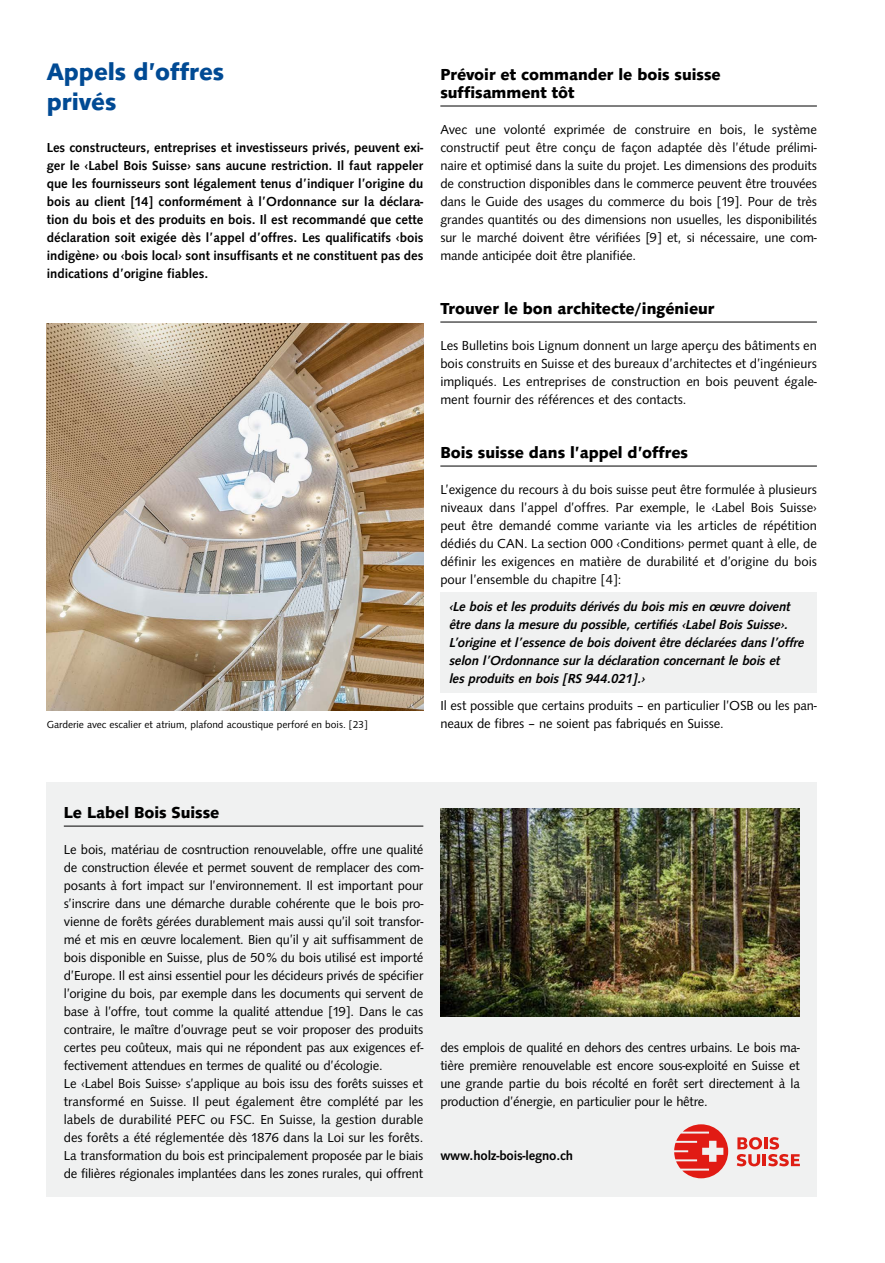
<style>
.page{position:relative;width:885px;height:1263px;background:#fff}
.page>*{position:absolute;margin:0;border:0;box-sizing:border-box;transform-origin:0 0}
.t1{font:700 24.75px/30px "Syntax";color:#004a94}
.t2{font:700 16.5px/18px "Syntax";color:#000}
.t3{font:13.5px/18px "Syntax";letter-spacing:-.01em;color:#000;text-align:justify}
.t4{font:500 13.5px/18px "Syntax";color:#000;text-align:justify}
.t5{font:13.5px/18px "Syntax Med Ita";letter-spacing:-.01em;color:#000}
.t6{font:10.5px "Syntax";color:#000}
</style>
<div class="page">
<div style="left:47px;top:782px;width:769px;height:414px;background:#f0f1f1"></div>
<hr style="left:64px;top:826px;width:359px;height:1px;background:#000">
<svg style="left:674px;top:1124px;width:54px;height:54px"></svg>
<svg style="left:736px;top:1137px;width:63px;height:29px"></svg>
<hr style="left:440px;top:106px;width:376px;height:1px;background:#000">
<hr style="left:440px;top:322px;width:376px;height:1px;background:#000">
<hr style="left:440px;top:466px;width:376px;height:1px;background:#000">
<div style="left:440px;top:592px;width:376px;height:100px;background:#f0f1f1"></div>
<img style="left:47px;top:323px;width:376px;height:387px">
<img style="left:440px;top:809px;width:359px;height:207px">
<h1 class="t1" style="left:47px;top:57px;width:179px">Appels d’offres privés</h1>
<p class="t4" style="left:47px;top:139px;width:378px">Les constructeurs, entreprises et investisseurs privés, peuvent exi&shy;ger le ‹Label Bois Suisse› sans aucune restriction. Il faut rappeler que les fournisseurs sont légalement tenus d’indiquer l’origine du bois au client [14] conformément à l’Ordonnance sur la déclara&shy;tion du bois et des produits en bois. Il est recommandé que cette déclaration soit exigée dès l’appel d’offres. Les qualificatifs ‹bois indigène› ou ‹bois local› sont insuffisants et ne constituent pas des indications d’origine fiables.</p>
<p class="t6" style="left:47px;top:719px;width:322px">Garderie avec escalier et atrium, plafond acoustique perforé en bois. [23]</p>
<p class="t2" style="left:440px;top:66px;width:282px">Prévoir et commander le bois suisse suffisamment tôt</p>
<p class="t3" style="left:440px;top:121px;width:378px">Avec une volonté exprimée de construire en bois, le système constructif peut être conçu de façon adaptée dès l’étude prélimi&shy;naire et optimisé dans la suite du projet. Les dimensions des produits de construction disponibles dans le commerce peuvent être trouvées dans le Guide des usages du commerce du bois [19]. Pour de très grandes quantités ou des dimensions non usuelles, les disponibilités sur le marché doivent être vérifiées [9] et, si nécessaire, une com&shy;mande anticipée doit être planifiée.</p>
<p class="t2" style="left:440px;top:300px;width:276px">Trouver le bon architecte/ingénieur</p>
<p class="t3" style="left:440px;top:337px;width:378px">Les Bulletins bois Lignum donnent un large aperçu des bâtiments en bois construits en Suisse et des bureaux d’architectes et d’ingénieurs impliqués. Les entreprises de construction en bois peuvent égale&shy;ment fournir des références et des contacts.</p>
<p class="t2" style="left:440px;top:444px;width:249px">Bois suisse dans l’appel d’offres</p>
<p class="t3" style="left:440px;top:481px;width:378px">L’exigence du recours à du bois suisse peut être formulée à plusieurs niveaux dans l’appel d’offres. Par exemple, le ‹Label Bois Suisse› peut être demandé comme variante via les articles de répétition dédiés du CAN. La section 000 ‹Conditions› permet quant à elle, de définir les exigences en matière de durabilité et d’origine du bois pour l’ensemble du chapitre [4]:</p>
<p class="t5" style="left:449px;top:598px;width:356px">‹Le bois et les produits dérivés du bois mis en œuvre doivent être dans la mesure du possible, certifiés ‹Label Bois Suisse›.<br>L’origine et l’essence de bois doivent être déclarées dans l’offre selon l’Ordonnance sur la déclaration concernant le bois et<br>les produits en bois [RS 944.021].›</p>
<p class="t3" style="left:440px;top:697px;width:378px">Il est possible que certains produits – en particulier l’OSB ou les pan&shy;neaux de fibres – ne soient pas fabriqués en Suisse.</p>
<p class="t2" style="left:64px;top:804px;width:157px">Le Label Bois Suisse</p>
<p class="t3" style="left:64px;top:841px;width:361px;text-align:left">Le bois, matériau de cosntruction renouvelable, offre une qualité de construction élevée et permet souvent de remplacer des com&shy;posants à fort impact sur l’environnement. Il est important pour s’inscrire dans une démarche durable cohérente que le bois pro&shy;vienne de forêts gérées durablement mais aussi qu’il soit transfor&shy;mé et mis en œuvre localement. Bien qu’il y ait suffisamment de bois disponible en Suisse, plus de 50% du bois utilisé est importé d’Europe. Il est ainsi essentiel pour les décideurs privés de spécifier l’origine du bois, par exemple dans les documents qui servent de base à l’offre, tout comme la qualité attendue [19]. Dans le cas contraire, le maître d’ouvrage peut se voir proposer des produits certes peu coûteux, mais qui ne répondent pas aux exigences ef&shy;fectivement attendues en termes de qualité ou d’écologie.<br>Le ‹Label Bois Suisse› s’applique au bois issu des forêts suisses et transformé en Suisse. Il peut également être complété par les labels de durabilité PEFC ou FSC. En Suisse, la gestion durable des forêts a été réglementée dès 1876 dans la Loi sur les forêts.<br>La transformation du bois est principalement proposée par le biais de filières régionales implantées dans les zones rurales, qui offrent</p>
<p class="t3" style="left:440px;top:1039px;width:361px">des emplois de qualité en dehors des centres urbains. Le bois ma&shy;tière première renouvelable est encore sous-exploité en Suisse et une grande partie du bois récolté en forêt sert directement à la production d’énergie, en particulier pour le hêtre.</p>
<p class="t4" style="left:440px;top:1147px;width:134px">www.holz-bois-legno.ch</p>
</div>
